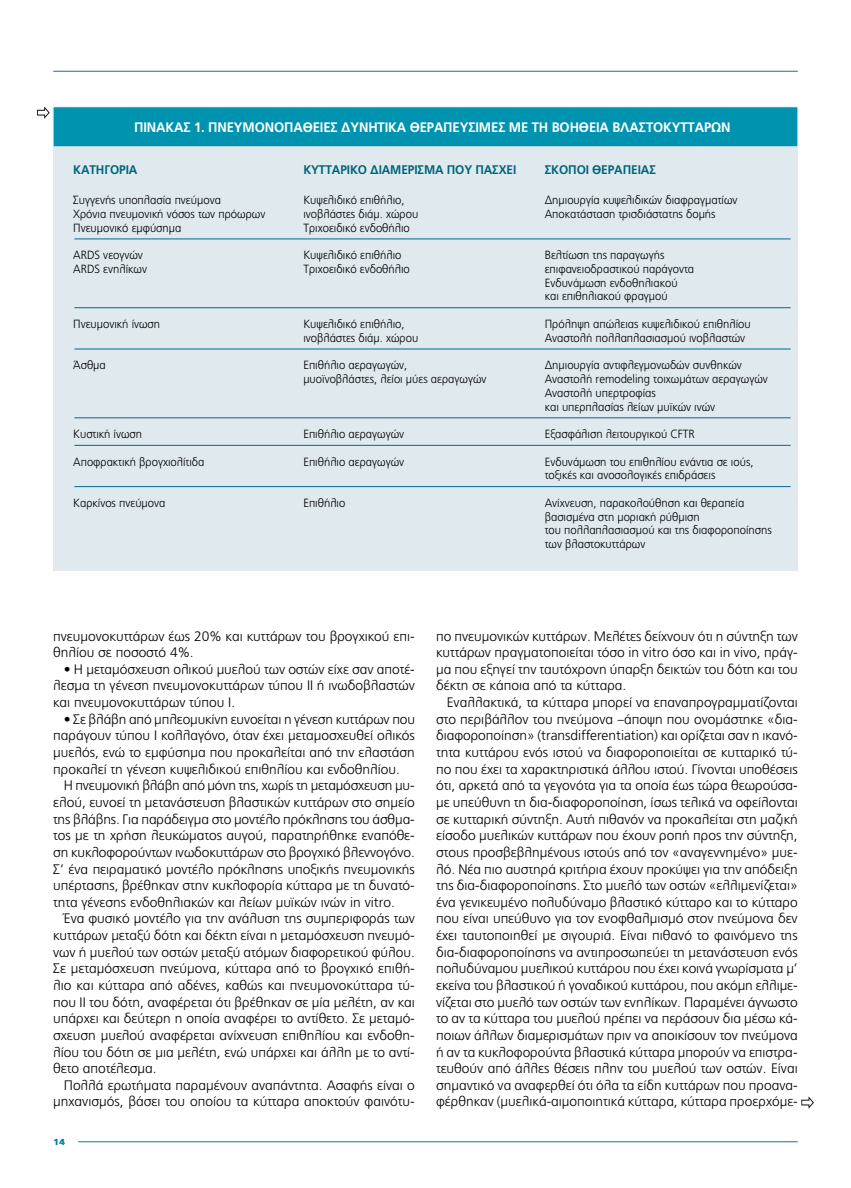
<style>
.page{position:relative;width:851px;height:1188px;background:#fff}
.page>*{position:absolute;margin:0;border:0;box-sizing:border-box;transform-origin:0 0}
.t1{font:300 13.75px/16.6px "PF Catalog";color:#000;text-align:justify}
.t2{font:700 13.75px "PF Catalog";color:#fff;scale:.95 1}
.t3{font:700 12.5px "PF Catalog";letter-spacing:-.01em;color:#006579;scale:.95 1}
.t4{font:300 11.88px/13.8px "PF Catalog";color:#000;scale:.95 1}
.t5{font:900 8.75px "PF Catalog";color:#007da0;scale:1.15 1}
</style>
<div class="page">
<hr style="left:53px;top:71px;width:744px;height:1px;background:#007da0">
<hr style="left:78px;top:1141px;width:719px;height:1px;background:#007da0">
<div style="left:53px;top:142px;width:744px;height:428px;background:#dfe9ee"></div>
<hr style="left:74px;top:239px;width:716px;height:1px;background:#006890">
<hr style="left:74px;top:307px;width:716px;height:1px;background:#006890">
<hr style="left:74px;top:349px;width:716px;height:1px;background:#006890">
<hr style="left:74px;top:417px;width:716px;height:1px;background:#006890">
<hr style="left:74px;top:445px;width:716px;height:1px;background:#006890">
<hr style="left:74px;top:486px;width:716px;height:1px;background:#006890">
<div style="left:53px;top:107px;width:744px;height:40px;background:#0093b0"></div>
<div style="left:53px;top:106px;width:745px;height:41px;border:1px solid #dfe9ee"></div>
<svg style="left:37px;top:106px;width:13px;height:13px"></svg>
<svg style="left:801px;top:1096px;width:12px;height:12px"></svg>
<p class="t2" style="left:134px;top:119px;width:24px">ΠΙνακας</p>
<p class="t2" style="left:194px;top:119px;width:35px">1. Πνευμονοπαθειες</p>
<p class="t2" style="left:341px;top:119px;width:10px">δυνητικα</p>
<p class="t2" style="left:409px;top:119px;width:10px">θεραπευσιμες</p>
<p class="t2" style="left:509px;top:119px;width:55px">μετηβοηθεια</p>
<p class="t2" style="left:612px;top:119px;width:10px">βλαστοκυτταρων</p>
<p class="t3" style="left:73px;top:162px;width:69px">ΚΑΤΗΓΟΡΙΑ</p>
<p class="t3" style="left:303px;top:162px;width:226px">ΚΥΤΤΑΡΙΚΟ ΔΙΑΜΕΡΙΣΜΑ ΠΟΥ ΠΑΣΧΕΙ</p>
<p class="t3" style="left:544px;top:162px;width:118px">ΣΚΟΠΟΙ ΘΕΡΑΠΕΙΑΣ</p>
<p class="t4" style="left:73px;top:193px;width:157px">Συγγενής υποπλασία πνεύμονα</p>
<p class="t4" style="left:303px;top:193px;width:108px">Κυψελιδικό επιθήλιο,</p>
<p class="t4" style="left:544px;top:193px;width:204px">Δημιουργία κυψελιδικών διαφραγματίων</p>
<p class="t4" style="left:73px;top:207px;width:204px">Χρόνια πνευμονική νόσος των πρόωρων</p>
<p class="t4" style="left:303px;top:207px;width:122px">ινοβλάστες διάμ. χώρου</p>
<p class="t4" style="left:544px;top:207px;width:181px">Αποκατάσταση τρισδιάστατης δομής</p>
<p class="t4" style="left:73px;top:221px;width:115px">Πνευμονικό εμφύσημα</p>
<p class="t4" style="left:303px;top:221px;width:114px">Τριχοειδικό ενδοθήλιο</p>
<p class="t4" style="left:73px;top:248px;width:75px">ARDS νεογνών</p>
<p class="t4" style="left:303px;top:248px;width:105px">Κυψελιδικό επιθήλιο</p>
<p class="t4" style="left:544px;top:248px;width:127px">Βελτίωση της παραγωγής</p>
<p class="t4" style="left:73px;top:262px;width:79px">ARDS ενηλίκων</p>
<p class="t4" style="left:303px;top:262px;width:114px">Τριχοειδικό ενδοθήλιο</p>
<p class="t4" style="left:544px;top:262px;width:159px">επιφανειοδραστικού παράγοντα<br>Ενδυνάμωση ενδοθηλιακού και επιθηλιακού φραγμού</p>
<p class="t4" style="left:73px;top:317px;width:93px">Πνευμονική ίνωση</p>
<p class="t4" style="left:303px;top:317px;width:108px">Κυψελιδικό επιθήλιο,</p>
<p class="t4" style="left:544px;top:317px;width:218px">Πρόληψη απώλειας κυψελιδικού επιθηλίου</p>
<p class="t4" style="left:303px;top:331px;width:122px">ινοβλάστες διάμ. χώρου</p>
<p class="t4" style="left:544px;top:331px;width:212px">Αναστολή πολλαπλασιασμού ινοβλαστών</p>
<p class="t4" style="left:73px;top:358px;width:36px">Άσθμα</p>
<p class="t4" style="left:303px;top:358px;width:111px">Επιθήλιο αεραγωγών,</p>
<p class="t4" style="left:544px;top:358px;width:209px">Δημιουργία αντιφλεγμονωδών συνθηκών</p>
<p class="t4" style="left:303px;top:372px;width:194px">μυοϊνοβλάστες, λείοι μύες αεραγωγών</p>
<p class="t4" style="left:544px;top:372px;width:236px">Αναστολή remodeling τοιχωμάτων αεραγωγών<br>Αναστολή υπερτροφίας<br>και υπερπλασίας λείων μυϊκών ινών</p>
<p class="t4" style="left:73px;top:427px;width:74px">Κυστική ίνωση</p>
<p class="t4" style="left:303px;top:427px;width:108px">Επιθήλιο αεραγωγών</p>
<p class="t4" style="left:544px;top:427px;width:159px">Εξασφάλιση λειτουργικού CFTR</p>
<p class="t4" style="left:73px;top:454px;width:140px">Αποφρακτική βρογχιολίτιδα</p>
<p class="t4" style="left:303px;top:454px;width:108px">Επιθήλιο αεραγωγών</p>
<p class="t4" style="left:544px;top:454px;width:221px">Ενδυνάμωση του επιθηλίου ενάντια σε ιούς, τοξικές και ανοσολογικές επιδράσεις</p>
<p class="t4" style="left:73px;top:496px;width:99px">Καρκίνος πνεύμονα</p>
<p class="t4" style="left:303px;top:496px;width:46px">Επιθήλιο</p>
<p class="t4" style="left:544px;top:496px;width:240px">Ανίχνευση, παρακολούθηση και θεραπεία βασισμένα στη μοριακή ρύθμιση<br>του πολλαπλασιασμού και της διαφοροποίησης των βλαστοκυττάρων</p>
<p class="t1" style="left:53px;top:627px;width:363px">πνευμονοκυττάρων έως 20% και κυττάρων του βρογχικού επι&shy;θηλίου σε ποσοστό 4%.</p>
<p class="t1" style="left:53px;top:660px;width:363px;text-indent:11px">• Η μεταμόσχευση ολικού μυελού των οστών είχε σαν αποτέ&shy;λεσμα τη γένεση πνευμονοκυττάρων τύπου ΙΙ ή ινωδοβλαστών και πνευμονοκυττάρων τύπου Ι.</p>
<p class="t1" style="left:53px;top:710px;width:363px;text-indent:11px">• Σε βλάβη από μπλεομυκίνη ευνοείται η γένεση κυττάρων που παράγουν τύπου Ι κολλαγόνο, όταν έχει μεταμοσχευθεί ολικός μυελός, ενώ το εμφύσημα που προκαλείται από την ελαστάση προκαλεί τη γένεση κυψελιδικού επιθηλίου και ενδοθηλίου.</p>
<p class="t1" style="left:53px;top:777px;width:363px;text-indent:11px">Η πνευμονική βλάβη από μόνη της, χωρίς τη μεταμόσχευση μυ&shy;ελού, ευνοεί τη μετανάστευση βλαστικών κυττάρων στο σημείο της βλάβης. Για παράδειγμα στο μοντέλο πρόκλησης του άσθμα&shy;τος με τη χρήση λευκώματος αυγού, παρατηρήθηκε εναπόθε&shy;ση κυκλοφορούντων ινωδοκυττάρων στο βρογχικό βλεννογόνο.<br>Σ’ ένα πειραματικό μοντέλο πρόκλησης υποξικής πνευμονικής υπέρτασης, βρέθηκαν στην κυκλοφορία κύτταρα με τη δυνατό&shy;τητα γένεσης ενδοθηλιακών και λείων μυϊκών ινών in vitro.</p>
<p class="t1" style="left:53px;top:910px;width:363px;text-indent:11px">Ένα φυσικό μοντέλο για την ανάλυση της συμπεριφοράς των κυττάρων μεταξύ δότη και δέκτη είναι η μεταμόσχευση πνευμό&shy;νων ή μυελού των οστών μεταξύ ατόμων διαφορετικού φύλου.<br>Σε μεταμόσχευση πνεύμονα, κύτταρα από το βρογχικό επιθή&shy;λιο και κύτταρα από αδένες, καθώς και πνευμονοκύτταρα τύ&shy;που ΙΙ του δότη, αναφέρεται ότι βρέθηκαν σε μία μελέτη, αν και υπάρχει και δεύτερη η οποία αναφέρει το αντίθετο. Σε μεταμό&shy;σχευση μυελού αναφέρεται ανίχνευση επιθηλίου και ενδοθη&shy;λίου του δότη σε μια μελέτη, ενώ υπάρχει και άλλη με το αντί&shy;θετο αποτέλεσμα.</p>
<p class="t1" style="left:53px;top:1076px;width:363px;text-align:right">Πολλά ερωτήματα παραμένουν αναπάντητα. Ασαφής είναι ο μηχανισμός, βάσει του οποίου τα κύτταρα αποκτούν φαινότυ-</p>
<p class="t5" style="left:53px;top:1136px;width:12px">14</p>
<p class="t1" style="left:436px;top:627px;width:363px">πο πνευμονικών κυττάρων. Μελέτες δείχνουν ότι η σύντηξη των κυττάρων πραγματοποιείται τόσο in vitro όσο και in vivo, πράγ&shy;μα που εξηγεί την ταυτόχρονη ύπαρξη δεικτών του δότη και του δέκτη σε κάποια από τα κύτταρα.</p>
<p class="t1" style="left:436px;top:694px;width:363px;text-indent:11px">Εναλλακτικά, τα κύτταρα μπορεί να επαναπρογραμματίζονται στο περιβάλλον του πνεύμονα –άποψη που ονομάστηκε «δια&shy;διαφοροποίηση» (transdifferentiation) και ορίζεται σαν η ικανό&shy;τητα κυττάρου ενός ιστού να διαφοροποιείται σε κυτταρικό τύ&shy;πο που έχει τα χαρακτηριστικά άλλου ιστού. Γίνονται υποθέσεις ότι, αρκετά από τα γεγονότα για τα οποία έως τώρα θεωρούσα&shy;με υπεύθυνη τη δια-διαφοροποίηση, ίσως τελικά να οφείλονται σε κυτταρική σύντηξη. Αυτή πιθανόν να προκαλείται στη μαζική είσοδο μυελικών κυττάρων που έχουν ροπή προς την σύντηξη, στους προσβεβλημένους ιστούς από τον «αναγεννημένο» μυε&shy;λό. Νέα πιο αυστηρά κριτήρια έχουν προκύψει για την απόδειξη της δια-διαφοροποίησης. Στο μυελό των οστών «ελλιμενίζεται» ένα γενικευμένο πολυδύναμο βλαστικό κύτταρο και το κύτταρο που είναι υπεύθυνο για τον ενοφθαλμισμό στον πνεύμονα δεν έχει ταυτοποιηθεί με σιγουριά. Είναι πιθανό το φαινόμενο της δια-διαφοροποίησης να αντιπροσωπεύει τη μετανάστευση ενός πολυδύναμου μυελικού κυττάρου που έχει κοινά γνωρίσματα μ’ εκείνα του βλαστικού ή γοναδικού κυττάρου, που ακόμη ελλιμε&shy;νίζεται στο μυελό των οστών των ενηλίκων. Παραμένει άγνωστο το αν τα κύτταρα του μυελού πρέπει να περάσουν δια μέσω κά&shy;ποιων άλλων διαμερισμάτων πριν να αποικίσουν τον πνεύμονα ή αν τα κυκλοφορούντα βλαστικά κύτταρα μπορούν να επιστρα&shy;τευθούν από άλλες θέσεις πλην του μυελού των οστών. Είναι σημαντικό να αναφερθεί ότι όλα τα είδη κυττάρων που προανα&shy;φέρθηκαν (μυελικά-αιμοποιητικά κύτταρα, κύτταρα προερχόμε-</p>
</div>
